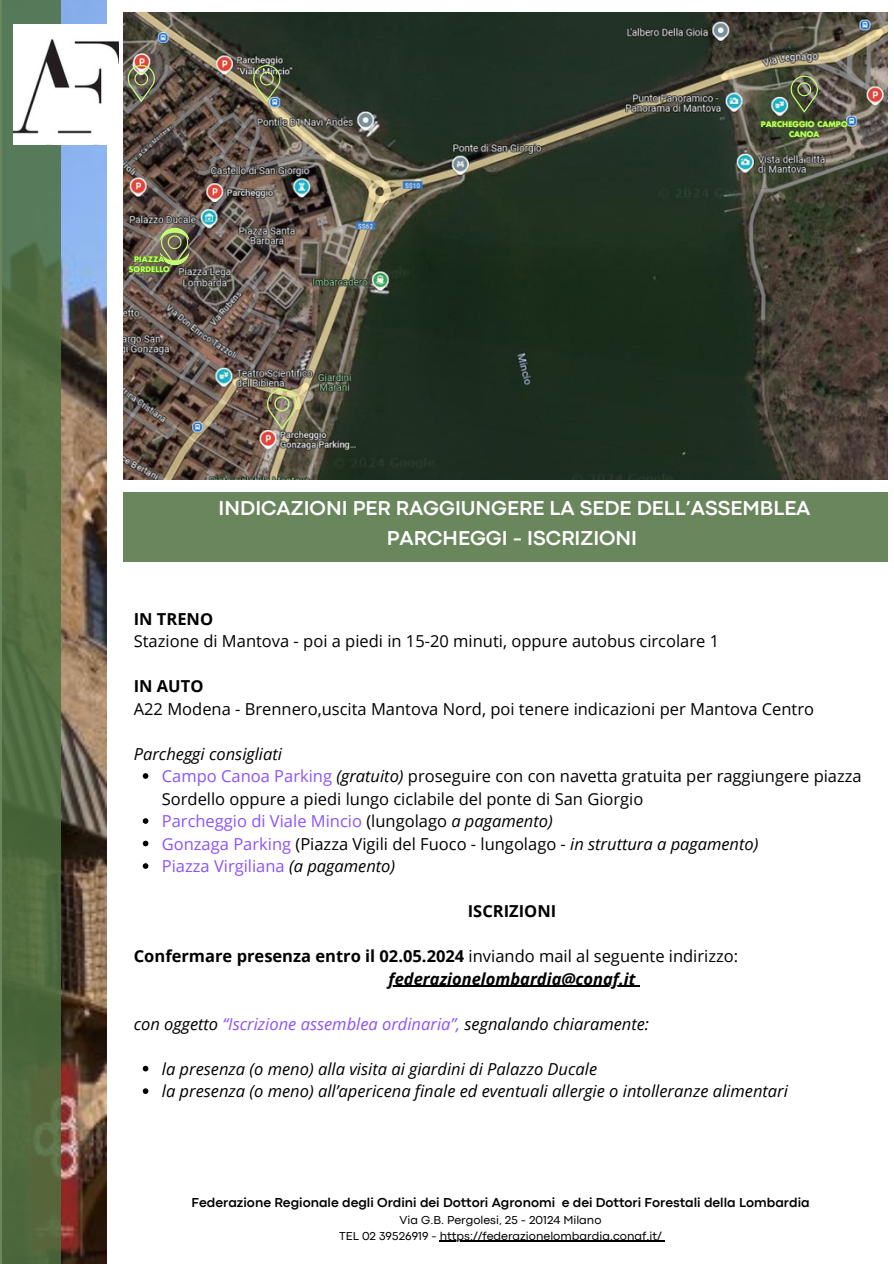
<style>
.page{position:relative;width:894px;height:1264px;background:#fff}
.page>*{position:absolute;margin:0;border:0;box-sizing:border-box;transform-origin:0 0}
.t1{font:700 21px/29.2px "Codec Pro";color:#fff;text-align:center}
.t2{font:16.5px/22.5px "Open Sans";color:#000}
.t3{font:italic 16.5px/22.5px "Open Sans";color:#000}
.t4{font:700 16.5px/22.5px "Open Sans";color:#000}
.t5{font:700 13.5px "Codec Pro";color:#000}
.t6{font:12px/16px "Codec Pro";color:#000;text-align:center}
.t7{font:700 7.5px/10.1px "Futura LT Pro";letter-spacing:.015em;color:#c1ff72;text-align:center}
.s1{font-style:italic}
.s2{color:#8c52ff}
.s3{font-weight:400}
</style>
<div class="page">
<img style="left:60px;top:0;width:47px;height:1263px">
<svg style="left:0;top:0;width:60px;height:1263px;background:#536e44"></svg>
<img style="left:13px;top:24px;width:105px;height:120px">
<div style="left:123px;top:492px;width:764px;height:70px;background:#69865d"></div>
<img style="left:123px;top:13px;width:764px;height:467px">
<hr style="left:439px;top:1240px;width:222px;height:1px;background:#000">
<img style="left:760px;top:76px;width:87px;height:62px">
<svg style="left:253px;top:65px;width:27px;height:37px"></svg>
<svg style="left:267px;top:389px;width:30px;height:40px"></svg>
<svg style="left:128px;top:65px;width:27px;height:37px"></svg>
<svg style="left:128px;top:228px;width:62px;height:45px;background:#70734d"></svg>
<svg style="left:143px;top:773px;width:5px;height:5px"></svg>
<svg style="left:143px;top:818px;width:5px;height:5px"></svg>
<svg style="left:143px;top:840px;width:5px;height:6px"></svg>
<svg style="left:143px;top:863px;width:5px;height:5px"></svg>
<hr style="left:388px;top:985px;width:247px;height:2px;background:#000">
<svg style="left:143px;top:1065px;width:5px;height:6px"></svg>
<svg style="left:143px;top:1088px;width:5px;height:5px"></svg>
<p class="t7" style="left:129px;top:255px;width:43px">PIAZZA<br>SORDELLO</p>
<p class="t7" style="left:760px;top:119px;width:88px">PARCHEGGIO CAMPO<br>CANOA</p>
<p class="t1" style="left:218px;top:495px;width:593px">INDICAZIONI PER RAGGIUNGERE LA SEDE DELL’ASSEMBLEA<br>PARCHEGGI - ISCRIZIONI</p>
<p class="t4" style="left:134px;top:607px;width:81px">IN TRENO</p>
<p class="t2" style="left:134px;top:629px;width:586px">Stazione di Mantova - poi a piedi in 15-20 minuti, oppure autobus circolare 1</p>
<p class="t4" style="left:134px;top:674px;width:71px">IN AUTO</p>
<p class="t2" style="left:134px;top:697px;width:681px">A22 Modena - Brennero,uscita Mantova Nord, poi tenere indicazioni per Mantova Centro</p>
<p class="t2" style="left:162px;top:742px;width:701px;text-indent:-28px"><span class="s1">Parcheggi consigliati<br></span><span class="s2">Campo Canoa Parking</span> <span class="s1">(gratuito)</span> proseguire con con navetta gratuita per raggiungere piazza Sordello oppure a piedi lungo ciclabile del ponte di San Giorgio<br><span class="s2">Parcheggio di Viale Mincio</span> (lungolago <span class="s1">a pagamento)<br></span><span class="s2">Gonzaga Parking</span> (Piazza Vigili del Fuoco - lungolago - <span class="s1">in struttura a pagamento)<br></span><span class="s2">Piazza Virgiliana</span> <span class="s1">(a pagamento)</span></p>
<p class="t4" style="left:467px;top:899px;width:90px">ISCRIZIONI</p>
<p class="t4" style="left:388px;top:944px;width:351px;text-indent:-255px">Confermare presenza entro il 02.05.2024 <span class="s3">inviando mail al seguente indirizzo: </span><span class="s1">federazionelombardia@conaf.it</span></p>
<p class="t3" style="left:134px;top:1012px;width:516px">con oggetto <span class="s2">“Iscrizione assemblea ordinaria”,</span> segnalando chiaramente:</p>
<p class="t3" style="left:162px;top:1057px;width:627px">la presenza (o meno) alla visita ai giardini di Palazzo Ducale<br>la presenza (o meno) all’apericena finale ed eventuali allergie o intolleranze alimentari</p>
<p class="t5" style="left:191px;top:1197px;width:619px">Federazione Regionale degli Ordini dei Dottori Agronomi e dei Dottori Forestali della Lombardia</p>
<p class="t6" style="left:339px;top:1212px;width:324px">Via G.B. Pergolesi, 25 - 20124 Milano<br>TEL 02 39526919 - https://federazionelombardia.conaf.it/</p>
</div>
